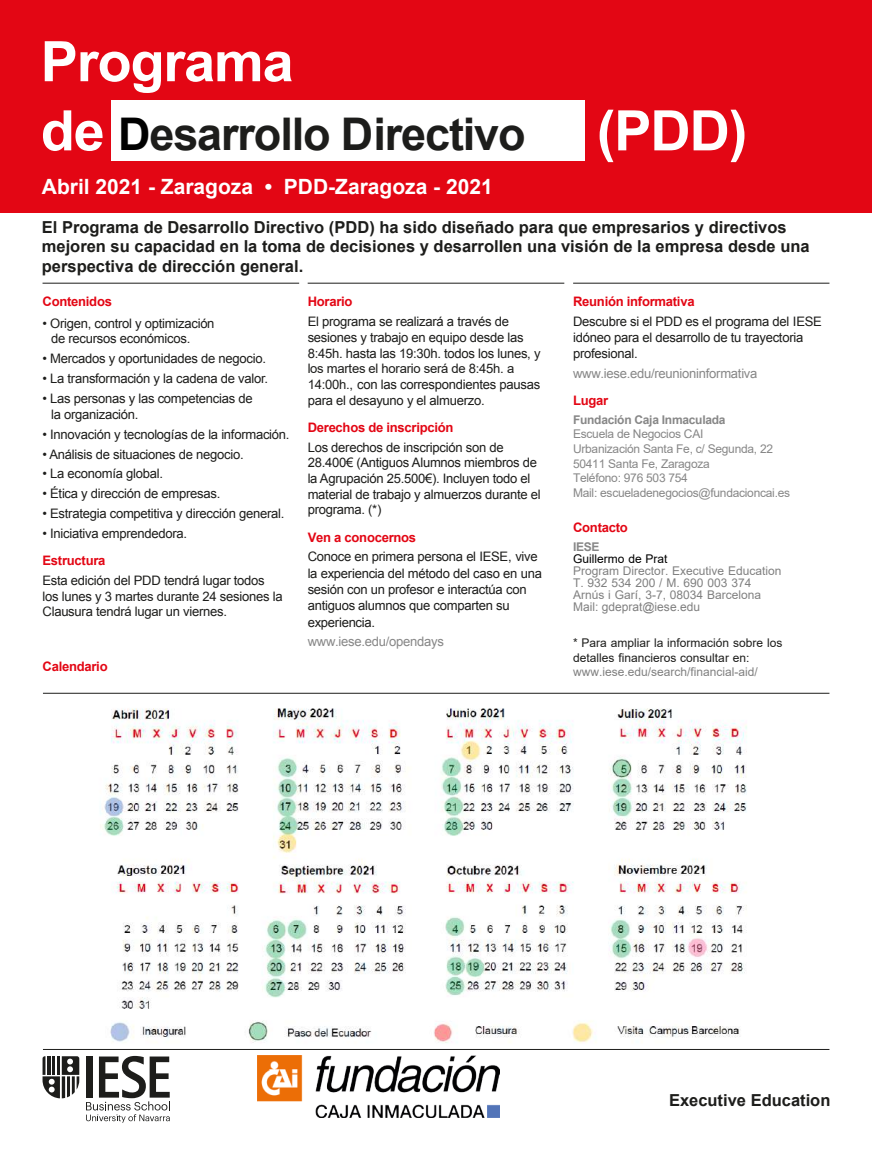
<style>
.page{position:relative;width:872px;height:1149px;background:#fff}
.page>*{position:absolute;margin:0;border:0;box-sizing:border-box;transform-origin:0 0}
.t1{font:700 55.8px "Arial";letter-spacing:-.02em;color:#fff}
.t2{font:700 45px "Arial";letter-spacing:-.025em;color:#1d1d1b}
.t3{font:700 21px "Arial";color:#fff}
.t4{font:700 16.5px/19.8px "Arial";color:#1d1d1b}
.t5{font:13.05px/15.6px "Arial";letter-spacing:-.02em;color:#1d1d1b}
.t6{font:700 13.05px "Arial";letter-spacing:-.02em;color:#e30614}
.t7{font:13.05px "Arial";letter-spacing:-.02em;color:#878787}
.t8{font:12px/12px "Arial";color:#808080}
.t9{font:12px/14.5px "Arial";letter-spacing:-.02em;color:#878787}
.t10{font:12px/14.4px "Arial";color:#1d1d1b}
.t11{font:700 12px "Arial";letter-spacing:-.02em;color:#878787}
.t12{font:12px "Arial";color:#000}
.s1{font-size:55.8px;color:#fff}
.s2{color:#000}
</style>
<div class="page">
<div style="left:0;top:0;width:872px;height:213px;background:#e30614"></div>
<div style="left:112px;top:100px;width:473px;height:61px;background:#fff"></div>
<hr style="left:43px;top:283px;width:256px;height:1px;background:#1d1d1b">
<hr style="left:308px;top:283px;width:256px;height:1px;background:#1d1d1b">
<hr style="left:573px;top:283px;width:256px;height:1px;background:#1d1d1b">
<svg style="left:86px;top:1055px;width:84px;height:67px"></svg>
<svg style="left:43px;top:1056px;width:36px;height:41px"></svg>
<hr style="left:43px;top:1048px;width:786px;height:1px;background:#1d1d1b">
<hr style="left:43px;top:692px;width:786px;height:1px;background:#1d1d1b">
<img style="left:257px;top:1055px;width:243px;height:61px">
<img style="left:100px;top:708px;width:647px;height:335px">
<h1 class="t1" style="left:41px;top:25px;width:254px">Programa</h1>
<h2 class="t2" style="left:41px;top:103px;width:486px"><span class="s1">de</span> <span class="s2">D</span>esarrollo Directivo</h2>
<h1 class="t1" style="left:596px;top:94px;width:152px">(PDD)</h1>
<h3 class="t3" style="left:42px;top:172px;width:452px">Abril 2021 - Zaragoza • PDD-Zaragoza - 2021</h3>
<p class="t4" style="left:42px;top:217px;width:769px">El Programa de Desarrollo Directivo (PDD) ha sido diseñado para que empresarios y directivos mejoren su capacidad en la toma de decisiones y desarrollen una visión de la empresa desde una perspectiva de dirección general.</p>
<p class="t6" style="left:43px;top:293px;width:71px">Contenidos</p>
<p class="t5" style="left:51px;top:315px;width:165px;text-indent:-9px">• Origen, control y optimización de recursos económicos.</p>
<p class="t5" style="left:43px;top:351px;width:225px">• Mercados y oportunidades de negocio.</p>
<p class="t5" style="left:43px;top:370px;width:227px">• La transformación y la cadena de valor.</p>
<p class="t5" style="left:51px;top:390px;width:203px;text-indent:-9px">• Las personas y las competencias de la organización.</p>
<p class="t5" style="left:43px;top:426px;width:248px">• Innovación y tecnologías de la información.</p>
<p class="t5" style="left:43px;top:446px;width:203px">• Análisis de situaciones de negocio.</p>
<p class="t5" style="left:43px;top:466px;width:122px">• La economía global.</p>
<p class="t5" style="left:43px;top:486px;width:179px">• Ética y dirección de empresas.</p>
<p class="t5" style="left:43px;top:506px;width:243px">• Estrategia competitiva y dirección general.</p>
<p class="t5" style="left:43px;top:526px;width:146px">• Iniciativa emprendedora.</p>
<p class="t6" style="left:43px;top:551px;width:64px">Estructura</p>
<p class="t5" style="left:43px;top:572px;width:242px">Esta edición del PDD tendrá lugar todos los lunes y 3 martes durante 24 sesiones la<br>Clausura tendrá lugar un viernes.</p>
<p class="t6" style="left:43px;top:657px;width:67px">Calendario</p>
<p class="t6" style="left:308px;top:293px;width:46px">Horario</p>
<p class="t5" style="left:308px;top:314px;width:234px">El programa se realizará a través de sesiones y trabajo en equipo desde las 8:45h. hasta las 19:30h. todos los lunes, y los martes el horario será de 8:45h. a 14:00h., con las correspondientes pausas para el desayuno y el almuerzo.</p>
<p class="t6" style="left:308px;top:418px;width:147px">Derechos de inscripción</p>
<p class="t5" style="left:308px;top:439px;width:235px">Los derechos de inscripción son de 28.400€ (Antiguos Alumnos miembros de la Agrupación 25.500€). Incluyen todo el material de trabajo y almuerzos durante el programa. (*)</p>
<p class="t6" style="left:308px;top:528px;width:110px">Ven a conocernos</p>
<p class="t5" style="left:308px;top:548px;width:236px;line-height:16.2px">Conoce en primera persona el IESE, vive la experiencia del método del caso en una sesión con un profesor e interactúa con antiguos alumnos que comparten su experiencia.</p>
<p class="t7" style="left:308px;top:633px;width:138px">www.iese.edu/opendays</p>
<p class="t6" style="left:573px;top:293px;width:123px">Reunión informativa</p>
<p class="t5" style="left:573px;top:314px;width:250px">Descubre si el PDD es el programa del IESE idóneo para el desarrollo de tu trayectoria profesional.</p>
<p class="t7" style="left:573px;top:364px;width:186px">www.iese.edu/reunioninformativa</p>
<p class="t6" style="left:573px;top:391px;width:37px">Lugar</p>
<p class="t11" style="left:573px;top:411px;width:154px">Fundación Caja Inmaculada</p>
<p class="t9" style="left:573px;top:426px;width:219px">Escuela de Negocios CAI<br>Urbanización Santa Fe, c/ Segunda, 22<br>50411 Santa Fe, Zaragoza<br>Teléfono: 976 503 754<br>Mail: escueladenegocios@fundacioncai.es</p>
<p class="t6" style="left:573px;top:519px;width:56px">Contacto</p>
<p class="t11" style="left:573px;top:539px;width:28px">IESE</p>
<p class="t12" style="left:573px;top:550px;width:96px">Guillermo de Prat</p>
<p class="t8" style="left:573px;top:565px;width:210px">Program Director. Executive Education<br>T. 932 534 200 / M. 690 003 374<br>Arnús i Garí, 3-7, 08034 Barcelona<br>Mail: gdeprat@iese.edu</p>
<p class="t10" style="left:573px;top:635px;width:211px">* Para ampliar la información sobre los detalles financieros consultar en:</p>
<p class="t8" style="left:573px;top:665px;width:186px">www.iese.edu/search/financial-aid/</p>
<p class="t4" style="left:669px;top:1090px;width:163px">Executive Education</p>
</div>
